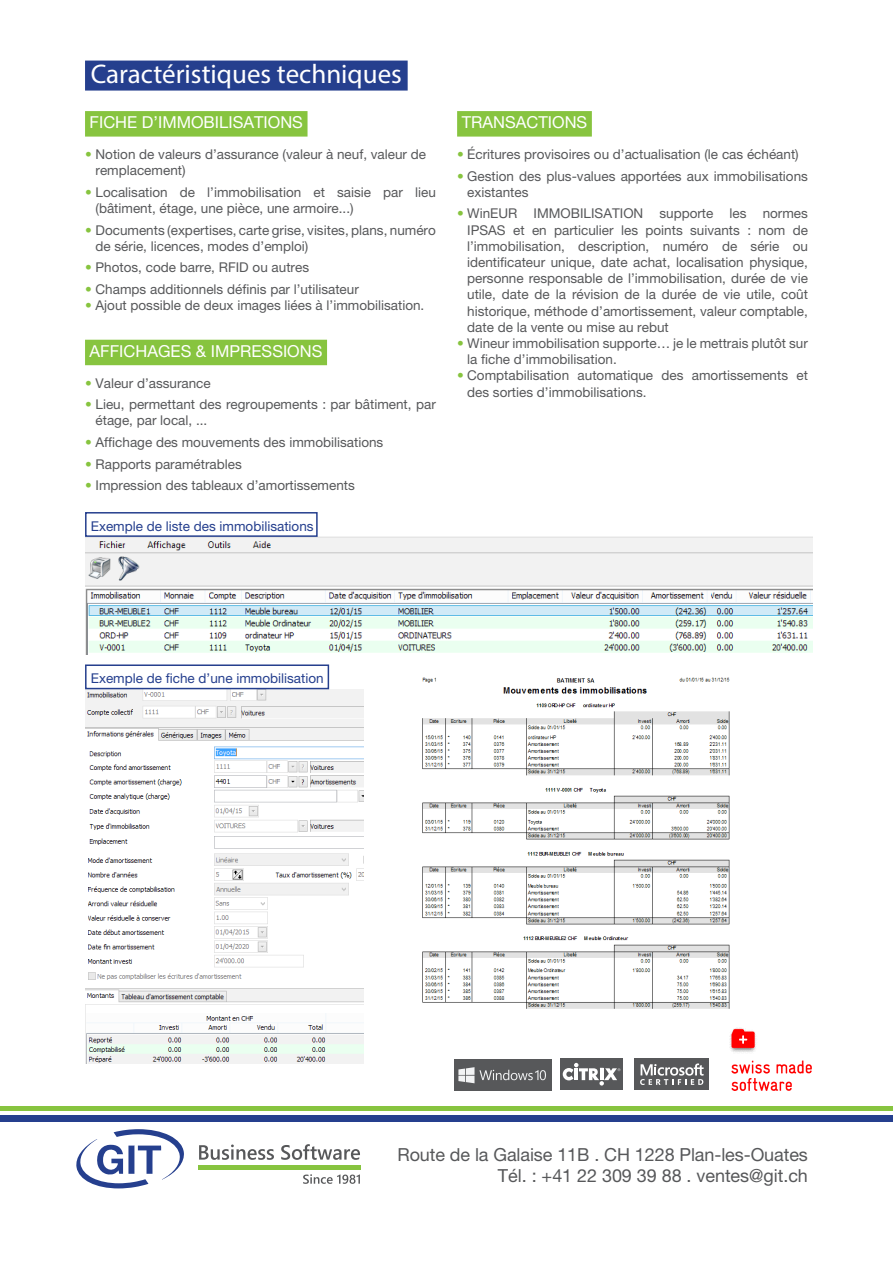
<style>
.page{position:relative;width:893px;height:1263px;background:#fff}
.page>*{position:absolute;margin:0;border:0;box-sizing:border-box;transform-origin:0 0}
.t1{font:27px "Myriad Pro";color:#fff}
.t2{font:18px/21.6px "Helvetica Neue LT Pro";letter-spacing:-.005em;color:#57585a;text-align:right}
.t3{font:16.5px "Helvetica Neue LT Pro";color:#fff}
.t4{font:13.5px/16.2px "Helvetica Neue LT Pro";color:#57585a}
.t5{font:13.5px "Helvetica Neue LT Pro";color:#253f8e}
.s1{color:#87c43f}
</style>
<div class="page">
<div style="left:85px;top:111px;width:223px;height:26px;background:#87c43f"></div>
<div style="left:85px;top:340px;width:242px;height:25px;background:#87c43f"></div>
<div style="left:457px;top:111px;width:135px;height:26px;background:#87c43f"></div>
<div style="left:85px;top:61px;width:323px;height:30px;background:#253f8e"></div>
<svg style="left:303px;top:1174px;width:57px;height:10px"></svg>
<hr style="left:198px;top:1166px;width:163px;height:4px;background:#87c43f">
<svg style="left:199px;top:1144px;width:75px;height:16px"></svg>
<svg style="left:281px;top:1144px;width:79px;height:16px"></svg>
<svg style="left:76px;top:1129px;width:108px;height:59px"></svg>
<hr style="left:0;top:1107px;width:893px;height:4px;background:#87c43f">
<div style="left:0;top:1115px;width:893px;height:6px;background:#253f8e"></div>
<div style="left:560px;top:1058px;width:63px;height:32px;background:#57585a"></div>
<svg style="left:563px;top:1063px;width:58px;height:23px"></svg>
<div style="left:635px;top:1058px;width:74px;height:32px;background:#57585a"></div>
<svg style="left:640px;top:1063px;width:64px;height:22px"></svg>
<img style="left:729px;top:1028px;width:82px;height:62px">
<img style="left:85px;top:537px;width:728px;height:117px">
<img style="left:85px;top:689px;width:278px;height:374px">
<img style="left:422px;top:677px;width:308px;height:332px">
<div style="left:85px;top:512px;width:233px;height:25px;border:2px solid #253f8e"></div>
<div style="left:85px;top:664px;width:244px;height:25px;border:2px solid #253f8e"></div>
<div style="left:454px;top:1059px;width:97px;height:32px;background:#57585a"></div>
<svg style="left:458px;top:1067px;width:88px;height:17px"></svg>
<h1 class="t1" style="left:91px;top:64px;width:313px">Caractéristiques techniques</h1>
<p class="t3" style="left:90px;top:113px;width:215px">FICHE D’IMMOBILISATIONS</p>
<p class="t4" style="left:96px;top:146px;width:332px;text-indent:-11px"><span class="s1">•</span> Notion de valeurs d’assurance (valeur à neuf, valeur de remplacement)</p>
<p class="t4" style="left:96px;top:184px;width:342px;text-indent:-11px"><span class="s1">•</span> Localisation de l’immobilisation et saisie par lieu (bâtiment, étage, une pièce, une armoire...)</p>
<p class="t4" style="left:96px;top:222px;width:342px;text-indent:-11px"><span class="s1">•</span> Documents (expertises, carte grise, visites, plans, numéro de série, licences, modes d’emploi)</p>
<p class="t4" style="left:85px;top:259px;width:226px"><span class="s1">•</span> Photos, code barre, RFID ou autres</p>
<p class="t4" style="left:85px;top:281px;width:275px"><span class="s1">•</span> Champs additionnels définis par l’utilisateur</p>
<p class="t4" style="left:85px;top:297px;width:341px"><span class="s1">•</span> Ajout possible de deux images liées à l’immobilisation.</p>
<p class="t3" style="left:90px;top:342px;width:234px">AFFICHAGES &amp; IMPRESSIONS</p>
<p class="t4" style="left:85px;top:375px;width:127px"><span class="s1">•</span> Valeur d’assurance</p>
<p class="t4" style="left:96px;top:396px;width:342px;text-indent:-11px"><span class="s1">•</span> Lieu, permettant des regroupements : par bâtiment, par étage, par local, ...</p>
<p class="t4" style="left:85px;top:434px;width:300px"><span class="s1">•</span> Affichage des mouvements des immobilisations</p>
<p class="t4" style="left:85px;top:456px;width:158px"><span class="s1">•</span> Rapports paramétrables</p>
<p class="t4" style="left:85px;top:477px;width:271px"><span class="s1">•</span> Impression des tableaux d’amortissements</p>
<p class="t5" style="left:91px;top:518px;width:224px">Exemple de liste des immobilisations</p>
<p class="t3" style="left:462px;top:113px;width:127px">TRANSACTIONS</p>
<p class="t4" style="left:457px;top:146px;width:343px"><span class="s1">•</span> Écritures provisoires ou d’actualisation (le cas échéant)</p>
<p class="t4" style="left:467px;top:168px;width:342px;text-indent:-10px"><span class="s1">•</span> Gestion des plus-values apportées aux immobilisations existantes</p>
<p class="t4" style="left:467px;top:205px;width:342px;text-align:justify;text-indent:-10px"><span class="s1">•</span> WinEUR IMMOBILISATION supporte les normes IPSAS et en particulier les points suivants : nom de l’immobilisation, description, numéro de série ou identificateur unique, date achat, localisation physique, personne responsable de l’immobilisation, durée de vie utile, date de la révision de la durée de vie utile, coût historique, méthode d’amortissement, valeur comptable, date de la vente ou mise au rebut</p>
<p class="t4" style="left:467px;top:335px;width:342px;text-indent:-10px"><span class="s1">•</span> Wineur immobilisation supporte… je le mettrais plutôt sur la fiche d’immobilisation.</p>
<p class="t4" style="left:467px;top:367px;width:342px;text-indent:-10px"><span class="s1">•</span> Comptabilisation automatique des amortissements et des sorties d’immobilisations.</p>
<p class="t5" style="left:91px;top:671px;width:234px">Exemple de fiche d’une immobilisation</p>
<h2 class="t2" style="left:397px;top:1143px;width:412px">Route de la Galaise 11B . CH 1228 Plan-les-Ouates<br>Tél. : +41 22 309 39 88 . ventes@git.ch</h2>
</div>
